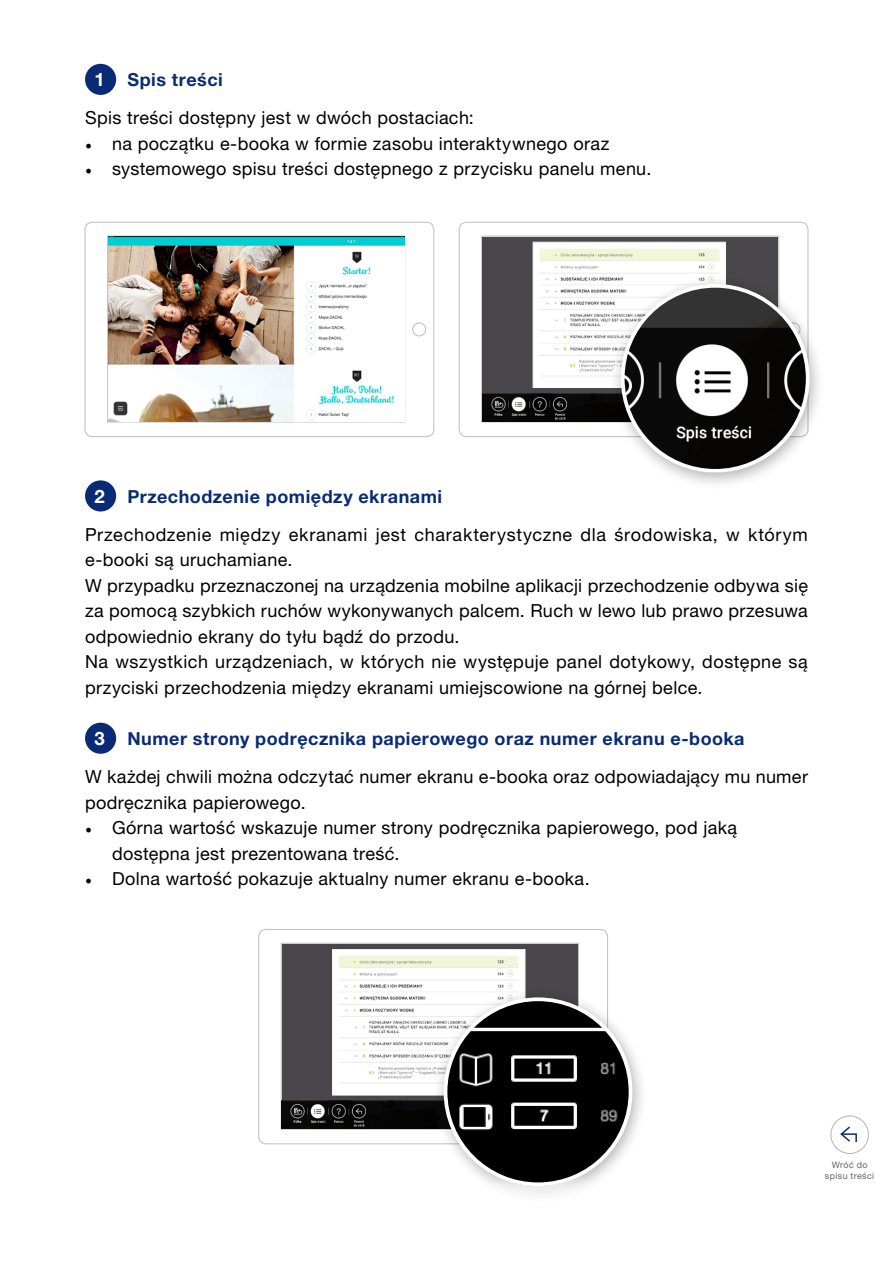
<style>
.page{position:relative;width:893px;height:1263px;background:#fff}
.page>*{position:absolute;margin:0;border:0;box-sizing:border-box;transform-origin:0 0}
.t1{font:700 18.6px "Helvetica Neue LT Pro";color:#fff}
.t2{font:18px/25.5px "Helvetica Neue LT Pro";letter-spacing:.02em;color:#000}
.t3{font:700 18px "Helvetica Neue LT Pro";letter-spacing:.03em;color:#092b75}
.t4{font:9px/10.5px "Helvetica Neue LT Pro";letter-spacing:.045em;color:#646464;text-align:center}
.s1{font-family:"Minion Pro"}
</style>
<div class="page">
<div style="left:830px;top:1115px;width:39px;height:39px;border:1px solid #b4b4b4;border-radius:50%"></div>
<svg style="left:840px;top:1126px;width:17px;height:16px"></svg>
<div style="left:85px;top:64px;width:31px;height:31px;background:#092b75;border-radius:50%"></div>
<div style="left:85px;top:480px;width:31px;height:31px;background:#092b75;border-radius:50%"></div>
<div style="left:85px;top:723px;width:31px;height:31px;background:#092b75;border-radius:50%"></div>
<svg style="left:84px;top:221px;width:351px;height:217px"></svg>
<div style="left:413px;top:323px;width:13px;height:13px;background:#fff;border-radius:50%"></div>
<div style="left:412px;top:322px;width:14px;height:14px;border:1px solid #c3c5c8;border-radius:50%"></div>
<img style="left:108px;top:237px;width:296px;height:185px">
<svg style="left:458px;top:221px;width:351px;height:217px"></svg>
<div style="left:482px;top:237px;width:296px;height:184px;background:#49474b"></div>
<img style="left:533px;top:242px;width:193px;height:146px">
<img style="left:482px;top:394px;width:127px;height:27px">
<div style="left:566px;top:380px;width:150px;height:7px;background:#fff"></div>
<svg style="left:258px;top:929px;width:350px;height:216px"></svg>
<div style="left:282px;top:944px;width:296px;height:184px;background:#49474b"></div>
<img style="left:332px;top:949px;width:193px;height:146px">
<img style="left:282px;top:1101px;width:150px;height:27px">
<div style="left:366px;top:1088px;width:150px;height:6px;background:#fff"></div>
<div style="left:432px;top:987px;width:216px;height:217px;background:#000;opacity:.31"></div>
<img style="left:445px;top:999px;width:185px;height:172px">
<div style="left:444px;top:997px;width:188px;height:189px;border:4px solid #fff;border-radius:50%"></div>
<div style="left:609px;top:274px;width:216px;height:217px;background:#000;opacity:.31"></div>
<img style="left:623px;top:286px;width:185px;height:185px;border-radius:91px">
<div style="left:621px;top:284px;width:189px;height:189px;border:4px solid #fff;border-radius:50%"></div>
<p class="t1" style="left:94px;top:68px;width:12px">1</p>
<p class="t3" style="left:127px;top:68px;width:97px">Spis treści</p>
<p class="t2" style="left:85px;top:105px;width:390px">Spis treści dostępny jest w dwóch postaciach:</p>
<p class="t2" style="left:85px;top:130px;width:526px"><span class="s1">•</span> na początku e-booka w formie zasobu interaktywnego oraz</p>
<p class="t2" style="left:85px;top:156px;width:568px"><span class="s1">•</span> systemowego spisu treści dostępnego z przycisku panelu menu.</p>
<p class="t1" style="left:94px;top:484px;width:12px">2</p>
<p class="t3" style="left:127px;top:485px;width:316px">Przechodzenie pomiędzy ekranami</p>
<p class="t2" style="left:85px;top:521px;width:724px">Przechodzenie między ekranami jest charakterystyczne dla środowiska, w którym e-booki są uruchamiane.<br>W przypadku przeznaczonej na urządzenia mobilne aplikacji przechodzenie odbywa się za pomocą szybkich ruchów wykonywanych palcem. Ruch w lewo lub prawo przesuwa odpowiednio ekrany do tyłu bądź do przodu.<br>Na wszystkich urządzeniach, w których nie występuje panel dotykowy, dostępne są przyciski przechodzenia między ekranami umiejscowione na górnej belce.</p>
<p class="t1" style="left:94px;top:727px;width:12px">3</p>
<p class="t3" style="left:127px;top:727px;width:619px">Numer strony podręcznika papierowego oraz numer ekranu e-booka</p>
<p class="t2" style="left:85px;top:764px;width:724px">W każdej chwili można odczytać numer ekranu e-booka oraz odpowiadający mu numer podręcznika papierowego.</p>
<p class="t2" style="left:112px;top:815px;width:627px;text-indent:-27px"><span class="s1">•</span> Górna wartość wskazuje numer strony podręcznika papierowego, pod jaką dostępna jest prezentowana treść.</p>
<p class="t2" style="left:85px;top:866px;width:506px"><span class="s1">•</span> Dolna wartość pokazuje aktualny numer ekranu e-booka.</p>
<p class="t4" style="left:825px;top:1160px;width:51px">Wróć do spisu treści</p>
</div>
